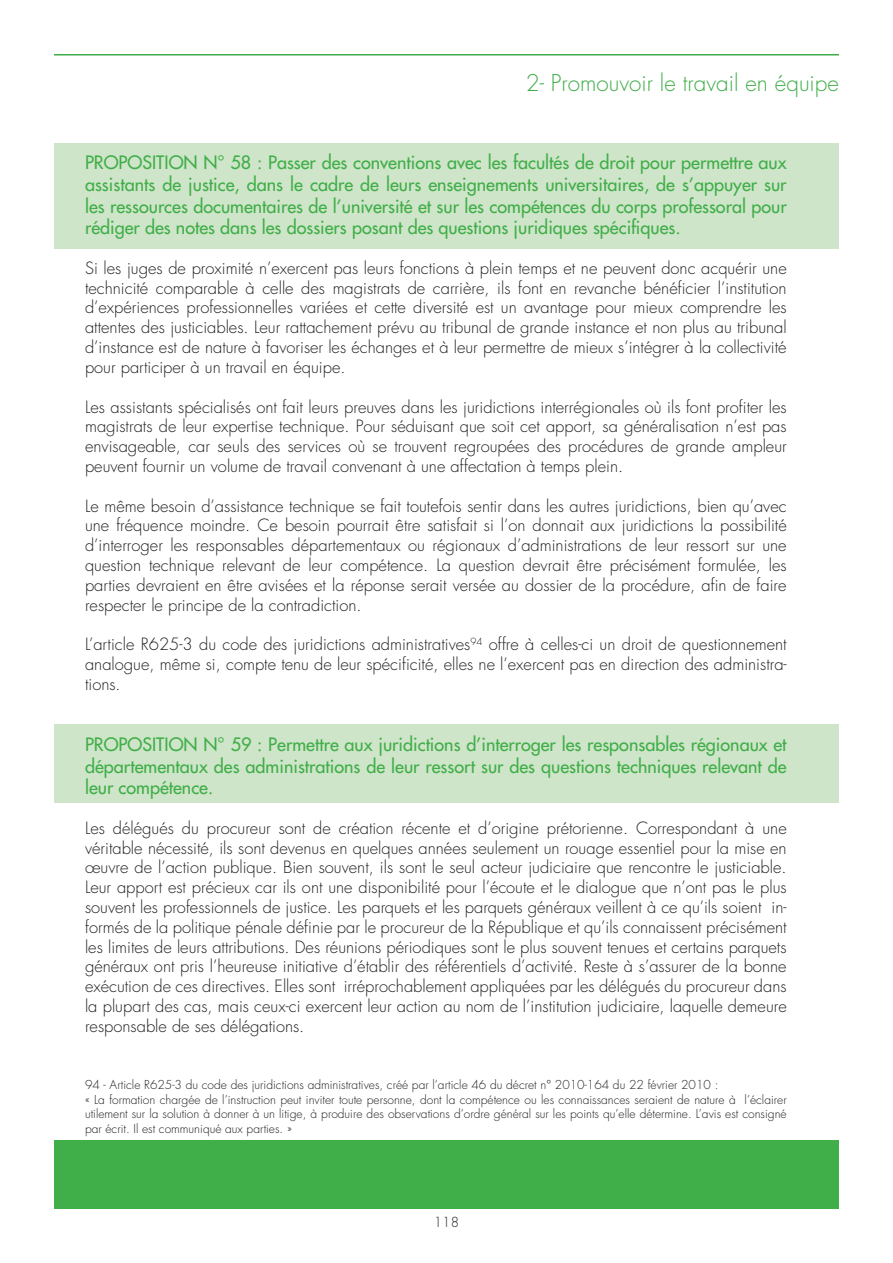
<style>
.page{position:relative;width:893px;height:1263px;background:#fff}
.page>*{position:absolute;margin:0;border:0;box-sizing:border-box;transform-origin:0 0}
.t1{font:300 22.5px "Futura";color:#40ae49}
.t2{font:18px/21.6px "Futura";color:#40ae49;text-align:justify}
.t3{font:300 16.5px/19.8px "Futura";color:#231f20;text-align:justify}
.t4{font:300 13.5px "Futura";color:#231f20}
.t5{font:300 12px/14.4px "Futura";color:#231f20}
</style>
<div class="page">
<hr style="left:54px;top:54px;width:785px;height:2px;background:#40ae49">
<div style="left:54px;top:1140px;width:785px;height:69px;background:#40ae49"></div>
<div style="left:54px;top:724px;width:785px;height:79px;background:#cfe5c9"></div>
<div style="left:54px;top:144px;width:785px;height:105px;background:#cfe5c9"></div>
<h1 class="t1" style="left:526px;top:68px;width:315px">2- Promouvoir le travail en équipe</h1>
<p class="t2" style="left:85px;top:152px;width:703px">PROPOSITION N° 58 : Passer des conventions avec les facultés de droit pour permettre aux assistants de justice, dans le cadre de leurs enseignements universitaires, de s’appuyer sur les ressources documentaires de l’université et sur les compétences du corps professoral pour rédiger des notes dans les dossiers posant des questions juridiques spécifiques.</p>
<p class="t3" style="left:85px;top:258px;width:703px">Si les juges de proximité n’exercent pas leurs fonctions à plein temps et ne peuvent donc acquérir une technicité comparable à celle des magistrats de carrière, ils font en revanche bénéficier l’institution d’expériences professionnelles variées et cette diversité est un avantage pour mieux comprendre les attentes des justiciables. Leur rattachement prévu au tribunal de grande instance et non plus au tribunal d’instance est de nature à favoriser les échanges et à leur permettre de mieux s’intégrer à la collectivité pour participer à un travail en équipe.</p>
<p class="t3" style="left:85px;top:397px;width:703px">Les assistants spécialisés ont fait leurs preuves dans les juridictions interrégionales où ils font profiter les magistrats de leur expertise technique. Pour séduisant que soit cet apport, sa généralisation n’est pas envisageable, car seuls des services où se trouvent regroupées des procédures de grande ampleur peuvent fournir un volume de travail convenant à une affectation à temps plein.</p>
<p class="t3" style="left:85px;top:496px;width:703px">Le même besoin d’assistance technique se fait toutefois sentir dans les autres juridictions, bien qu’avec une fréquence moindre. Ce besoin pourrait être satisfait si l’on donnait aux juridictions la possibilité d’interroger les responsables départementaux ou régionaux d’administrations de leur ressort sur une question technique relevant de leur compétence. La question devrait être précisément formulée, les parties devraient en être avisées et la réponse serait versée au dossier de la procédure, afin de faire respecter le principe de la contradiction.</p>
<p class="t3" style="left:85px;top:634px;width:703px">L’article R625-3 du code des juridictions administratives<sup>94</sup> offre à celles-ci un droit de questionnement analogue, même si, compte tenu de leur spécificité, elles ne l’exercent pas en direction des administra&shy;tions.</p>
<p class="t2" style="left:85px;top:733px;width:703px">PROPOSITION N° 59 : Permettre aux juridictions d’interroger les responsables régionaux et départementaux des administrations de leur ressort sur des questions techniques relevant de leur compétence.</p>
<p class="t3" style="left:85px;top:818px;width:703px">Les délégués du procureur sont de création récente et d’origine prétorienne. Correspondant à une véritable nécessité, ils sont devenus en quelques années seulement un rouage essentiel pour la mise en œuvre de l’action publique. Bien souvent, ils sont le seul acteur judiciaire que rencontre le justiciable.<br>Leur apport est précieux car ils ont une disponibilité pour l’écoute et le dialogue que n’ont pas le plus souvent les professionnels de justice. Les parquets et les parquets généraux veillent à ce qu’ils soient in&shy;formés de la politique pénale définie par le procureur de la République et qu’ils connaissent précisément les limites de leurs attributions. Des réunions périodiques sont le plus souvent tenues et certains parquets généraux ont pris l’heureuse initiative d’établir des référentiels d’activité. Reste à s’assurer de la bonne exécution de ces directives. Elles sont irréprochablement appliquées par les délégués du procureur dans la plupart des cas, mais ceux-ci exercent leur action au nom de l’institution judiciaire, laquelle demeure responsable de ses délégations.</p>
<p class="t5" style="left:85px;top:1078px;width:703px">94 - Article R625-3 du code des juridictions administratives, créé par l’article 46 du décret n° 2010-164 du 22 février 2010 :<br>« La formation chargée de l’instruction peut inviter toute personne, dont la compétence ou les connaissances seraient de nature à l’éclairer utilement sur la solution à donner à un litige, à produire des observations d’ordre général sur les points qu’elle détermine. L’avis est consigné par écrit. Il est communiqué aux parties. »</p>
<p class="t4" style="left:434px;top:1213px;width:27px">118</p>
</div>
